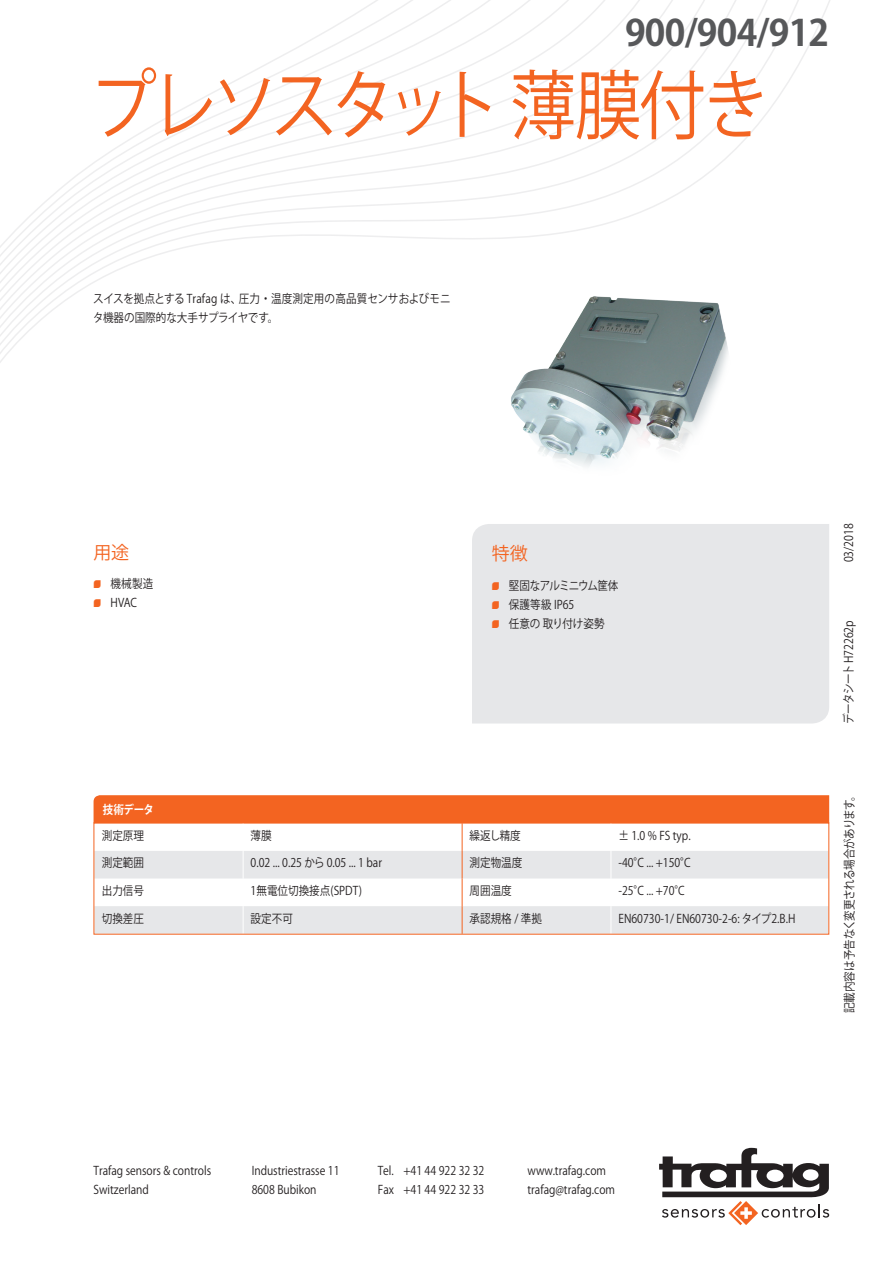
<style>
.page{position:relative;width:893px;height:1263px;background:#fff}
.page>*{position:absolute;margin:0;border:0;box-sizing:border-box;transform-origin:0 0}
.t1{font:75px "Koz Go Pro";letter-spacing:-.09em;color:#f36421;scale:.88 1}
.t2{font:700 36px "Koz Go Pro";letter-spacing:-.02em;color:#57585a}
.t3{font:18px "Koz Go Pro";color:#f36421}
.t4{font:12px/18.8px "Koz Go Pro";color:#231f20;scale:.88 1}
.t5{font:700 12px "Koz Go Pro";letter-spacing:-.035em;color:#fff;scale:.88 1}
.s1{font-family:"Trafag Pictos";font-size:10.5px;color:#f36421}
</style>
<div class="page">
<svg style="left:659px;top:1148px;width:170px;height:77px"></svg>
<svg style="left:0;top:0;width:830px;height:363px"></svg>
<div style="left:472px;top:524px;width:357px;height:199px;background:#e6e7e9"></div>
<img style="left:471px;top:232px;width:314px;height:314px">
<svg style="left:94px;top:795px;width:735px;height:137px"></svg>
<div style="left:94px;top:822px;width:735px;height:112px;border:1px solid #f36421"></div>
<h2 class="t2" style="left:625px;top:10px;width:206px">900/904/912</h2>
<h1 class="t1" style="left:90px;top:57px;width:773px">プレソスタット 薄膜付き</h1>
<p class="t4" style="left:93px;top:290px;width:408px">スイスを拠点とする Trafag は、圧力・温度測定用の高品質センサおよびモニタ機器の国際的な大手サプライヤです。</p>
<h3 class="t3" style="left:94px;top:541px;width:37px">用途</h3>
<p class="t4" style="left:94px;top:575px;width:69px"><span class="s1">N</span> 機械製造<br><span class="s1">N</span> HVAC</p>
<h3 class="t3" style="left:492px;top:541px;width:38px">特徴</h3>
<p class="t4" style="left:492px;top:577px;width:145px"><span class="s1">N</span> 堅固なアルミニウム筐体<br><span class="s1">N</span> 保護等級 IP65<br><span class="s1">N</span> 任意の 取り付け姿勢</p>
<p class="t5" style="left:103px;top:802px;width:60px">技術データ</p>
<p class="t4" style="left:102px;top:826px;width:49px">測定原理</p>
<p class="t4" style="left:251px;top:826px;width:25px">薄膜</p>
<p class="t4" style="left:470px;top:826px;width:60px">繰返し精度</p>
<p class="t4" style="left:618px;top:826px;width:84px">± 1.0 % FS typ.</p>
<p class="t4" style="left:102px;top:854px;width:49px">測定範囲</p>
<p class="t4" style="left:251px;top:854px;width:151px">0.02 ... 0.25 から 0.05 ... 1 bar</p>
<p class="t4" style="left:470px;top:854px;width:62px">測定物温度</p>
<p class="t4" style="left:618px;top:854px;width:83px">-40°C ... +150°C</p>
<p class="t4" style="left:102px;top:881px;width:49px">出力信号</p>
<p class="t4" style="left:251px;top:881px;width:128px">1無電位切換接点(SPDT)</p>
<p class="t4" style="left:470px;top:881px;width:50px">周囲温度</p>
<p class="t4" style="left:618px;top:881px;width:77px">-25°C ... +70°C</p>
<p class="t4" style="left:102px;top:909px;width:49px">切換差圧</p>
<p class="t4" style="left:251px;top:909px;width:50px">設定不可</p>
<p class="t4" style="left:470px;top:909px;width:84px">承認規格 / 準拠</p>
<p class="t4" style="left:618px;top:909px;width:203px">EN60730-1/ EN60730-2-6: タイプ2.B.H</p>
<p class="t4" style="left:839px;top:562px;width:46px;rotate:-90deg">03/2018</p>
<p class="t4" style="left:839px;top:724px;width:120px;rotate:-90deg">データシートH72262p</p>
<p class="t4" style="left:840px;top:1013px;width:255px;rotate:-90deg">記載内容は予告なく変更される場合があります。</p>
<p class="t4" style="left:94px;top:1161px;width:135px">Trafag sensors &amp; controls<br>Switzerland</p>
<p class="t4" style="left:252px;top:1161px;width:101px">Industriestrasse 11<br>8608 Bubikon</p>
<p class="t4" style="left:378px;top:1161px;width:123px">Tel. +41 44 922 32 32<br>Fax +41 44 922 32 33</p>
<p class="t4" style="left:528px;top:1161px;width:101px">www.trafag.com trafag@trafag.com</p>
</div>
